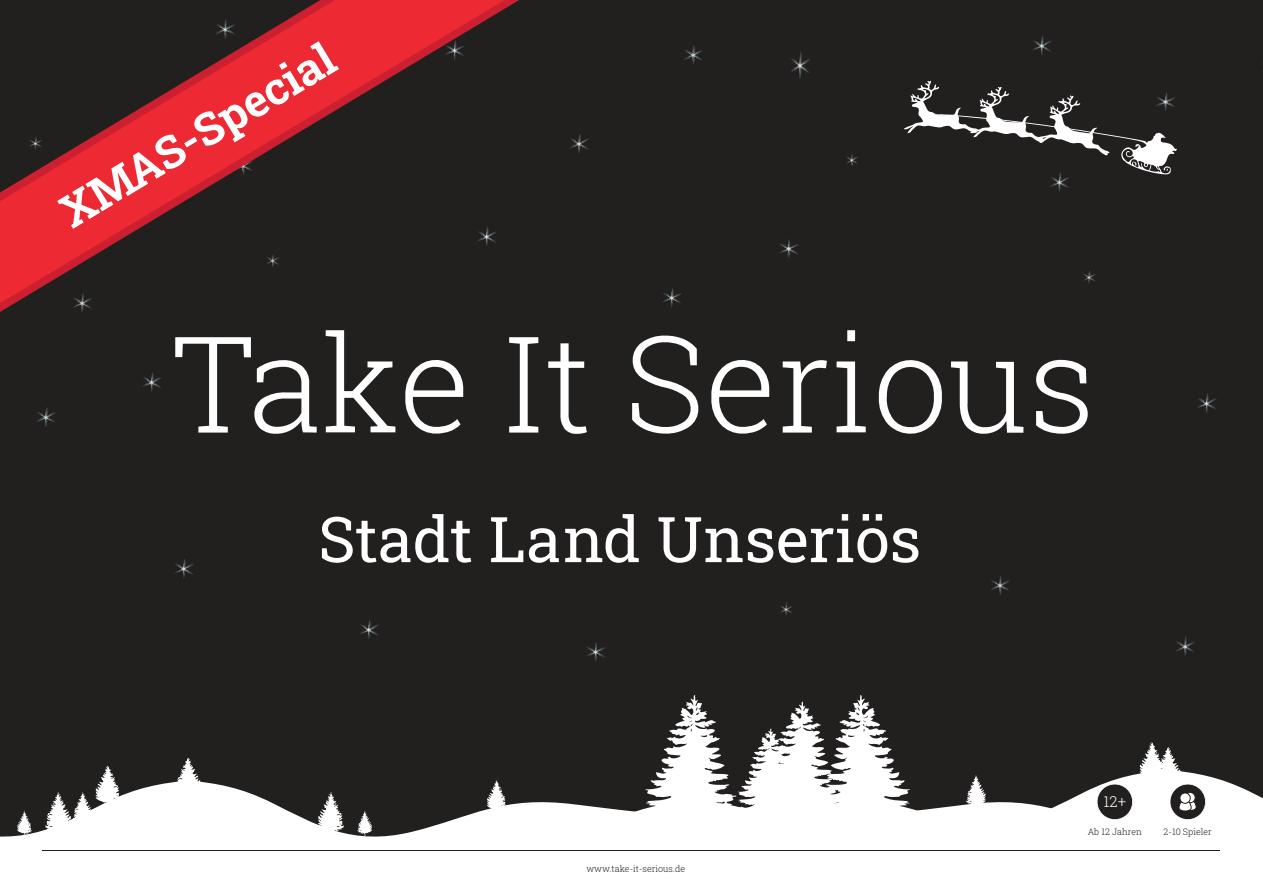
<style>
.page{position:relative;width:1263px;height:893px;background:#221f1f}
.page>*{position:absolute;margin:0;border:0;box-sizing:border-box;transform-origin:0 0}
.t1{font:63px "Roboto Slab";color:#fff}
.t2{font:700 45px "Roboto Slab";color:#fff}
.t3{font:300 15px "Roboto Slab";color:#fff}
.t4{font:300 9px "Roboto Slab";color:#221f1f}
</style>
<div class="page">
<svg style="left:1084px;top:270px;width:12px;height:13px"></svg>
<svg style="left:1033px;top:36px;width:18px;height:20px"></svg>
<svg style="left:780px;top:239px;width:19px;height:19px"></svg>
<svg style="left:791px;top:52px;width:19px;height:27px"></svg>
<svg style="left:570px;top:134px;width:19px;height:19px"></svg>
<svg style="left:684px;top:45px;width:18px;height:20px"></svg>
<svg style="left:663px;top:288px;width:19px;height:10px"></svg>
<svg style="left:780px;top:604px;width:12px;height:11px"></svg>
<svg style="left:1198px;top:393px;width:18px;height:20px"></svg>
<svg style="left:586px;top:642px;width:19px;height:19px"></svg>
<svg style="left:1176px;top:636px;width:18px;height:20px"></svg>
<svg style="left:37px;top:407px;width:19px;height:20px"></svg>
<svg style="left:142px;top:372px;width:19px;height:20px"></svg>
<svg style="left:360px;top:620px;width:19px;height:19px"></svg>
<svg style="left:203px;top:782px;width:65px;height:19px"></svg>
<div style="left:203px;top:801px;width:102px;height:92px;background:#fff"></div>
<svg style="left:326px;top:792px;width:10px;height:9px"></svg>
<svg style="left:487px;top:780px;width:19px;height:21px"></svg>
<svg style="left:0;top:758px;width:203px;height:135px"></svg>
<svg style="left:305px;top:801px;width:336px;height:92px;background:#dcdbdb"></svg>
<hr style="left:43px;top:850px;width:1177px;height:1px;background:#221f1f">
<svg style="left:846px;top:81px;width:331px;height:111px"></svg>
<svg style="left:0;top:0;width:519px;height:312px"></svg>
<svg style="left:641px;top:695px;width:622px;height:198px"></svg>
<svg style="left:1180px;top:793px;width:10px;height:10px"></svg>
<div style="left:1179px;top:792px;width:12px;height:12px;border:1px solid #221f1f;border-radius:50%"></div>
<svg style="left:175px;top:337px;width:142px;height:97px"></svg>
<svg style="left:326px;top:330px;width:138px;height:104px"></svg>
<svg style="left:509px;top:337px;width:29px;height:96px"></svg>
<svg style="left:548px;top:343px;width:39px;height:91px"></svg>
<svg style="left:632px;top:335px;width:66px;height:99px"></svg>
<svg style="left:711px;top:360px;width:59px;height:74px"></svg>
<svg style="left:783px;top:360px;width:44px;height:73px"></svg>
<svg style="left:836px;top:330px;width:106px;height:104px"></svg>
<svg style="left:951px;top:361px;width:72px;height:73px"></svg>
<svg style="left:1036px;top:360px;width:52px;height:74px"></svg>
<h2 class="t2" style="left:55px;top:199px;width:313px;rotate:-31deg">XMAS-Special</h2>
<h1 class="t1" style="left:318px;top:503px;width:604px">Stadt Land Unseriös</h1>
<p class="t4" style="left:586px;top:864px;width:100px">www.take-it-serious.de</p>
<h3 class="t3" style="left:1103px;top:795px;width:24px">12+</h3>
<p class="t4" style="left:1088px;top:827px;width:56px">Ab 12 Jahren</p>
<p class="t4" style="left:1164px;top:827px;width:50px">2-10 Spieler</p>
</div>
